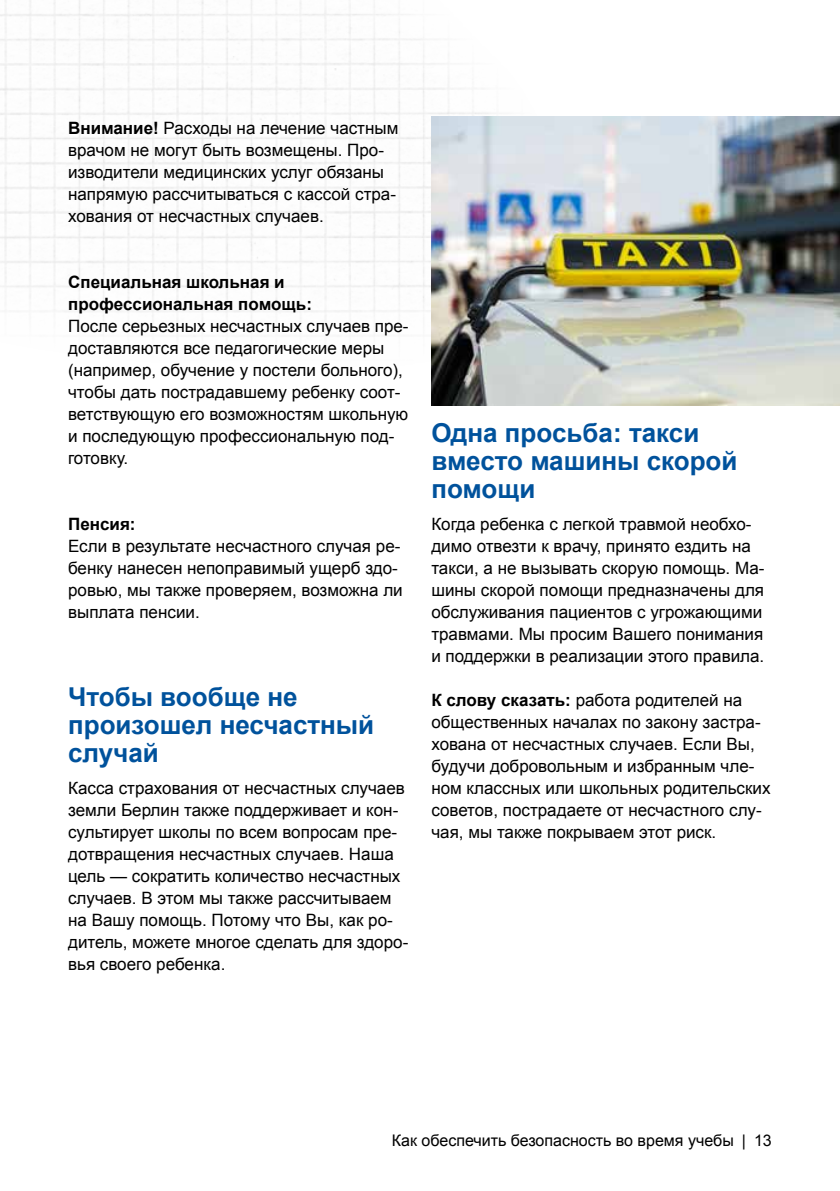
<style>
.page{position:relative;width:840px;height:1191px;background:#fff}
.page>*{position:absolute;margin:0;border:0;box-sizing:border-box;transform-origin:0 0}
.Ü2{font:700 26px/28px "Arial";color:#00529c}
.Fließtext{font:17px/22px "Arial";color:#000}
.Ü3{font:700 17px/22px "Arial";color:#000}
.t1{font:16px "Arial";color:#000}
.s1{font-weight:700}
</style>
<div class="page">
<img style="left:431px;top:116px;width:408px;height:289px">
<p class="Fließtext" style="left:68px;top:117px;width:331px"><span class="s1">Внимание!</span> Расходы на лечение частным врачом не могут быть возмещены. Про&shy;изводители медицинских услуг обязаны напрямую рассчитываться с кассой стра&shy;хования от несчастных случаев.</p>
<h2 class="Ü3" style="left:68px;top:272px;width:245px">Специальная школьная и профессиональная помощь:</h2>
<p class="Fließtext" style="left:68px;top:315px;width:342px">После серьезных несчастных случаев пре&shy;доставляются все педагогические меры (например, обучение у постели больного), чтобы дать пострадавшему ребенку соот&shy;ветствующую его возможностям школьную и последующую профессиональную под&shy;готовку.</p>
<h2 class="Ü3" style="left:68px;top:514px;width:69px">Пенсия:</h2>
<p class="Fließtext" style="left:68px;top:535px;width:336px">Если в результате несчастного случая ре&shy;бенку нанесен непоправимый ущерб здо&shy;ровью, мы также проверяем, возможна ли выплата пенсии.</p>
<h3 class="Ü2" style="left:68px;top:684px;width:307px">Чтобы вообще не произошел несчастный случай</h3>
<p class="Fließtext" style="left:68px;top:777px;width:341px">Касса страхования от несчастных случаев земли Берлин также поддерживает и кон&shy;сультирует школы по всем вопросам пре&shy;дотвращения несчастных случаев. Наша цель — сократить количество несчастных случаев. В этом мы также рассчитываем на Вашу помощь. Потому что Вы, как ро&shy;дитель, можете многое сделать для здоро&shy;вья своего ребенка.</p>
<h3 class="Ü2" style="left:431px;top:420px;width:307px">Одна просьба: такси вместо машины скорой помощи</h3>
<p class="Fließtext" style="left:431px;top:513px;width:334px">Когда ребенка с легкой травмой необхо&shy;димо отвезти к врачу, принято ездить на такси, а не вызывать скорую помощь. Ма&shy;шины скорой помощи предназначены для обслуживания пациентов с угрожающими травмами. Мы просим Вашего понимания и поддержки в реализации этого правила.</p>
<p class="Fließtext" style="left:431px;top:689px;width:340px"><span class="s1">К слову сказать:</span> работа родителей на общественных началах по закону застра&shy;хована от несчастных случаев. Если Вы, будучи добровольным и избранным чле&shy;ном классных или школьных родительских советов, пострадаете от несчастного слу&shy;чая, мы также покрываем этот риск.</p>
<p class="t1" style="left:391px;top:1130px;width:381px">Как обеспечить безопасность во время учебы | 13</p>
</div>
